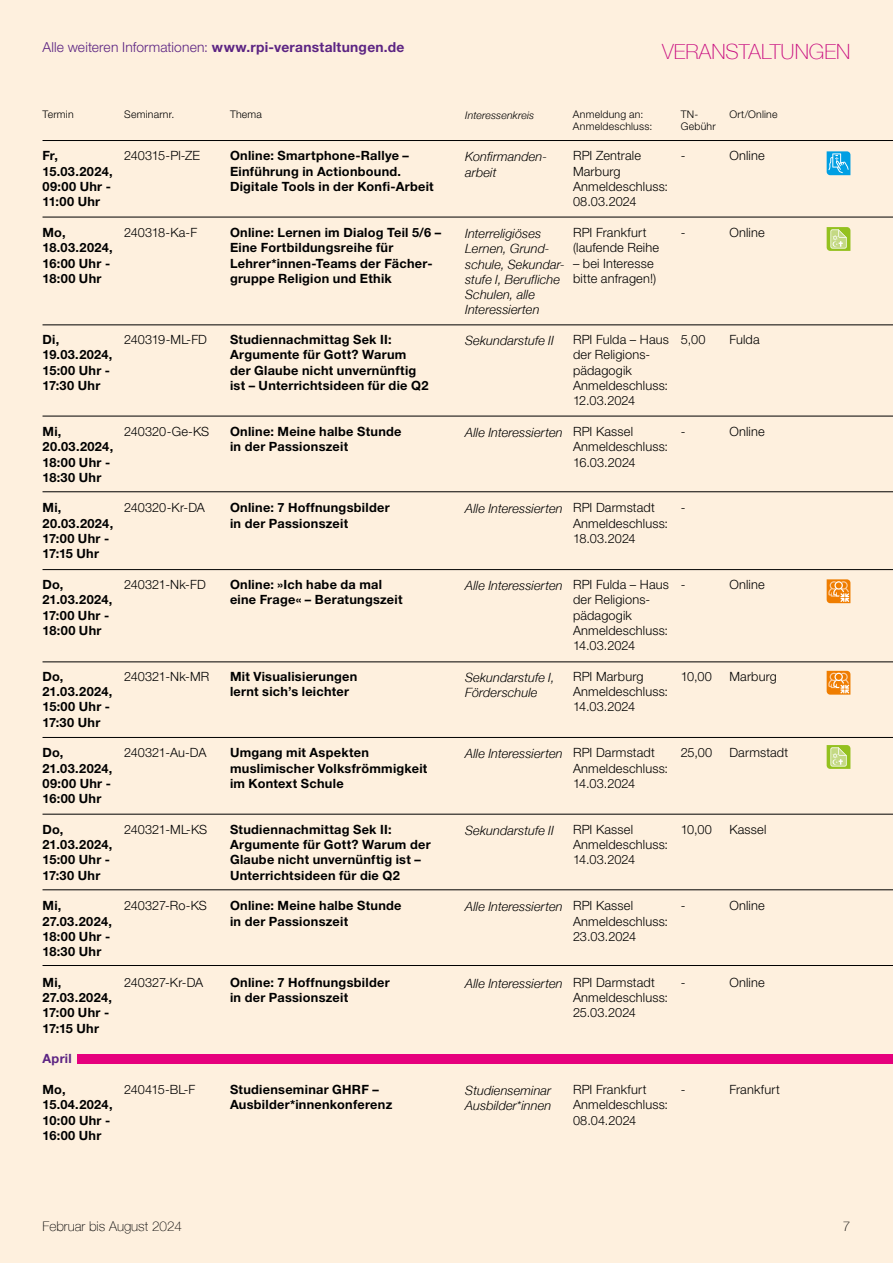
<style>
.page{position:relative;width:893px;height:1263px;background:#fef0de}
.page>*{position:absolute;margin:0;border:0;box-sizing:border-box;transform-origin:0 0}
.t1{font:100 21px "Helvetica Neue LT";color:#c80b7f}
.t2{font:300 13.8px "Helvetica Neue LT Pro";letter-spacing:.01em;color:#5c2483}
.t3{font:100 13.5px "Helvetica Neue LT";color:#000}
.t4{font:700 12.75px/15.3px "Helvetica Neue LT Pro";letter-spacing:.02em;color:#000}
.t5{font:300 12.75px/15.3px "Helvetica Neue LT Pro";letter-spacing:.01em;color:#000}
.t6{font:italic 300 12.75px/15.3px "Helvetica Neue LT";letter-spacing:.01em;color:#000}
.t7{font:300 12.75px "Helvetica Neue LT Pro";letter-spacing:-.015em;color:#000}
.t8{font:300 12.75px "Helvetica Neue LT Pro";letter-spacing:-.02em;color:#000}
.t9{font:700 12.75px "Helvetica Neue LT Pro";letter-spacing:.025em;color:#5c2483}
.t10{font:300 10.5px/12px "Helvetica Neue LT Pro";letter-spacing:.02em;color:#000}
.t11{font:italic 300 10.5px "Helvetica Neue LT";letter-spacing:.015em;color:#000}
.s1{font-weight:700}
</style>
<div class="page">
<hr style="left:43px;top:140px;width:850px;height:1px;background:#000">
<hr style="left:43px;top:325px;width:850px;height:1px;background:#000">
<hr style="left:43px;top:217px;width:850px;height:1px;background:#000">
<hr style="left:43px;top:416px;width:850px;height:1px;background:#000">
<hr style="left:43px;top:491px;width:850px;height:1px;background:#000">
<hr style="left:43px;top:569px;width:850px;height:1px;background:#000">
<hr style="left:43px;top:662px;width:850px;height:1px;background:#000">
<hr style="left:43px;top:737px;width:850px;height:1px;background:#000">
<hr style="left:43px;top:814px;width:850px;height:1px;background:#000">
<hr style="left:43px;top:889px;width:850px;height:1px;background:#000">
<hr style="left:43px;top:965px;width:850px;height:1px;background:#000">
<div style="left:77px;top:1054px;width:816px;height:9px;background:#e6007d"></div>
<svg style="left:827px;top:151px;width:23px;height:24px"></svg>
<svg style="left:827px;top:227px;width:23px;height:24px"></svg>
<svg style="left:827px;top:579px;width:23px;height:24px"></svg>
<svg style="left:827px;top:671px;width:23px;height:24px"></svg>
<svg style="left:827px;top:745px;width:23px;height:24px"></svg>
<p class="t2" style="left:43px;top:39px;width:363px">Alle weiteren Informationen: <span class="s1">www.rpi-veranstaltungen.de</span></p>
<h1 class="t1" style="left:662px;top:40px;width:190px">VERANSTALTUNGEN</h1>
<p class="t10" style="left:43px;top:109px;width:33px">Termin</p>
<p class="t10" style="left:124px;top:109px;width:52px">Seminarnr.</p>
<p class="t10" style="left:230px;top:109px;width:34px">Thema</p>
<p class="t10" style="left:729px;top:109px;width:50px">Ort/Online</p>
<p class="t11" style="left:465px;top:109px;width:71px">Interessenkreis</p>
<p class="t10" style="left:573px;top:109px;width:81px">Anmeldung an:<br>Anmeldeschluss:</p>
<p class="t10" style="left:681px;top:109px;width:36px">TN-<br>Gebühr</p>
<p class="t4" style="left:43px;top:148px;width:72px">Fr,<br>15.03.2024,<br>09:00 Uhr -<br>11:00 Uhr</p>
<p class="t4" style="left:43px;top:224px;width:72px">Mo,<br>18.03.2024,<br>16:00 Uhr -<br>18:00 Uhr</p>
<p class="t5" style="left:124px;top:148px;width:77px">240315-Pl-ZE</p>
<p class="t7" style="left:124px;top:225px;width:74px">240318-Ka-F</p>
<p class="t4" style="left:43px;top:332px;width:71px">Di,<br>19.03.2024,<br>15:00 Uhr -<br>17:30 Uhr</p>
<p class="t4" style="left:43px;top:423px;width:72px">Mi,<br>20.03.2024,<br>18:00 Uhr -<br>18:30 Uhr</p>
<p class="t4" style="left:43px;top:500px;width:72px">Mi,<br>20.03.2024,<br>17:00 Uhr -<br>17:15 Uhr</p>
<p class="t4" style="left:43px;top:576px;width:71px">Do,<br>21.03.2024,<br>17:00 Uhr -<br>18:00 Uhr</p>
<p class="t4" style="left:43px;top:668px;width:71px">Do,<br>21.03.2024,<br>15:00 Uhr -<br>17:30 Uhr</p>
<p class="t4" style="left:43px;top:745px;width:71px">Do,<br>21.03.2024,<br>09:00 Uhr -<br>16:00 Uhr</p>
<p class="t4" style="left:43px;top:821px;width:71px">Do,<br>21.03.2024,<br>15:00 Uhr -<br>17:30 Uhr</p>
<p class="t4" style="left:43px;top:898px;width:71px">Mi,<br>27.03.2024,<br>18:00 Uhr -<br>18:30 Uhr</p>
<p class="t4" style="left:43px;top:974px;width:71px">Mi,<br>27.03.2024,<br>17:00 Uhr -<br>17:15 Uhr</p>
<p class="t9" style="left:43px;top:1051px;width:31px">April</p>
<p class="t4" style="left:43px;top:1081px;width:72px">Mo,<br>15.04.2024,<br>10:00 Uhr -<br>16:00 Uhr</p>
<p class="t5" style="left:124px;top:332px;width:84px">240319-ML-FD</p>
<p class="t5" style="left:124px;top:423px;width:87px">240320-Ge-KS</p>
<p class="t5" style="left:124px;top:500px;width:82px">240320-Kr-DA</p>
<p class="t5" style="left:124px;top:576px;width:83px">240321-Nk-FD</p>
<p class="t5" style="left:124px;top:668px;width:87px">240321-Nk-MR</p>
<p class="t5" style="left:124px;top:745px;width:84px">240321-Au-DA</p>
<p class="t5" style="left:124px;top:821px;width:84px">240321-ML-KS</p>
<p class="t5" style="left:124px;top:898px;width:84px">240327-Ro-KS</p>
<p class="t5" style="left:124px;top:974px;width:81px">240327-Kr-DA</p>
<p class="t8" style="left:124px;top:1081px;width:73px">240415-BL-F</p>
<p class="t4" style="left:230px;top:148px;width:205px">Online: Smartphone-Rallye –<br>Einführung in Actionbound.<br>Digitale Tools in der Konfi-Arbeit</p>
<p class="t4" style="left:230px;top:224px;width:213px">Online: Lernen im Dialog Teil 5/6 –<br>Eine Fortbildungsreihe für<br>Lehrer*innen-Teams der Fächer&shy;gruppe Religion und Ethik</p>
<p class="t4" style="left:230px;top:332px;width:200px">Studiennachmittag Sek II:<br>Argumente für Gott? Warum der Glaube nicht unvernünftig ist – Unterrichtsideen für die Q2</p>
<p class="t4" style="left:230px;top:423px;width:173px">Online: Meine halbe Stunde in der Passionszeit</p>
<p class="t4" style="left:230px;top:500px;width:161px">Online: 7 Hoffnungsbilder in der Passionszeit</p>
<p class="t4" style="left:230px;top:576px;width:174px">Online: »Ich habe da mal eine Frage« – Beratungszeit</p>
<p class="t4" style="left:230px;top:668px;width:129px">Mit Visualisierungen lernt sich’s leichter</p>
<p class="t4" style="left:230px;top:745px;width:199px">Umgang mit Aspekten muslimischer Volksfrömmigkeit im Kontext Schule</p>
<p class="t4" style="left:230px;top:821px;width:202px">Studiennachmittag Sek II:<br>Argumente für Gott? Warum der<br>Glaube nicht unvernünftig ist –<br>Unterrichtsideen für die Q2</p>
<p class="t4" style="left:230px;top:898px;width:173px">Online: Meine halbe Stunde in der Passionszeit</p>
<p class="t4" style="left:230px;top:974px;width:161px">Online: 7 Hoffnungsbilder in der Passionszeit</p>
<p class="t4" style="left:230px;top:1081px;width:164px">Studienseminar GHRF –<br>Ausbilder*innenkonferenz</p>
<p class="t6" style="left:465px;top:149px;width:83px">Konfirmanden&shy;arbeit</p>
<p class="t6" style="left:465px;top:226px;width:101px">Interreligiöses<br>Lernen, Grund&shy;schule, Sekundar&shy;stufe I, Berufliche<br>Schulen, alle<br>Interessierten</p>
<p class="t6" style="left:465px;top:333px;width:90px">Sekundarstufe II</p>
<p class="t6" style="left:465px;top:424px;width:99px">Alle Interessierten</p>
<p class="t6" style="left:465px;top:501px;width:99px">Alle Interessierten</p>
<p class="t6" style="left:465px;top:577px;width:99px">Alle Interessierten</p>
<p class="t6" style="left:465px;top:669px;width:91px">Sekundarstufe I,<br>Förderschule</p>
<p class="t6" style="left:465px;top:746px;width:99px">Alle Interessierten</p>
<p class="t6" style="left:465px;top:822px;width:90px">Sekundarstufe II</p>
<p class="t6" style="left:465px;top:899px;width:99px">Alle Interessierten</p>
<p class="t6" style="left:465px;top:975px;width:99px">Alle Interessierten</p>
<p class="t5" style="left:573px;top:148px;width:97px">RPI Zentrale<br>Marburg<br>Anmeldeschluss:<br>08.03.2024</p>
<p class="t5" style="left:573px;top:225px;width:88px">RPI Frankfurt (laufende Reihe</p>
<p class="t5" style="left:573px;top:255px;width:85px">– bei Interesse bitte anfragen!)</p>
<p class="t5" style="left:573px;top:332px;width:97px">RPI Fulda – Haus der Religions&shy;pädagogik<br>Anmeldeschluss:<br>12.03.2024</p>
<p class="t5" style="left:573px;top:423px;width:97px">RPI Kassel<br>Anmeldeschluss:<br>16.03.2024</p>
<p class="t5" style="left:573px;top:500px;width:97px">RPI Darmstadt<br>Anmeldeschluss:<br>18.03.2024</p>
<p class="t5" style="left:573px;top:576px;width:97px">RPI Fulda – Haus der Religions&shy;pädagogik<br>Anmeldeschluss:<br>14.03.2024</p>
<p class="t5" style="left:573px;top:668px;width:97px">RPI Marburg<br>Anmeldeschluss:<br>14.03.2024</p>
<p class="t5" style="left:573px;top:745px;width:97px">RPI Darmstadt<br>Anmeldeschluss:<br>14.03.2024</p>
<p class="t5" style="left:573px;top:821px;width:97px">RPI Kassel<br>Anmeldeschluss:<br>14.03.2024</p>
<p class="t5" style="left:573px;top:898px;width:97px">RPI Kassel<br>Anmeldeschluss:<br>23.03.2024</p>
<p class="t5" style="left:573px;top:974px;width:97px">RPI Darmstadt<br>Anmeldeschluss:<br>25.03.2024</p>
<p class="t5" style="left:681px;top:148px;width:6px">-</p>
<p class="t5" style="left:681px;top:225px;width:6px">-</p>
<p class="t5" style="left:681px;top:332px;width:26px">5,00</p>
<p class="t5" style="left:681px;top:423px;width:6px">-</p>
<p class="t5" style="left:681px;top:500px;width:6px">-</p>
<p class="t5" style="left:681px;top:576px;width:6px">-</p>
<p class="t5" style="left:681px;top:668px;width:33px">10,00</p>
<p class="t5" style="left:681px;top:745px;width:33px">25,00</p>
<p class="t5" style="left:681px;top:821px;width:33px">10,00</p>
<p class="t5" style="left:681px;top:898px;width:6px">-</p>
<p class="t5" style="left:681px;top:974px;width:6px">-</p>
<p class="t5" style="left:729px;top:148px;width:37px">Online</p>
<p class="t5" style="left:729px;top:225px;width:37px">Online</p>
<p class="t5" style="left:729px;top:332px;width:32px">Fulda</p>
<p class="t5" style="left:729px;top:423px;width:37px">Online</p>
<p class="t5" style="left:729px;top:576px;width:37px">Online</p>
<p class="t5" style="left:729px;top:668px;width:49px">Marburg</p>
<p class="t5" style="left:729px;top:745px;width:60px">Darmstadt</p>
<p class="t5" style="left:729px;top:821px;width:39px">Kassel</p>
<p class="t5" style="left:729px;top:898px;width:37px">Online</p>
<p class="t5" style="left:729px;top:974px;width:37px">Online</p>
<p class="t6" style="left:465px;top:1082px;width:88px">Studienseminar<br>Ausbilder*innen</p>
<p class="t5" style="left:573px;top:1081px;width:97px">RPI Frankfurt<br>Anmeldeschluss:<br>08.04.2024</p>
<p class="t5" style="left:681px;top:1081px;width:6px">-</p>
<p class="t5" style="left:729px;top:1081px;width:52px">Frankfurt</p>
<p class="t3" style="left:43px;top:1218px;width:141px">Februar bis August 2024</p>
<p class="t3" style="left:843px;top:1218px;width:9px">7</p>
</div>
